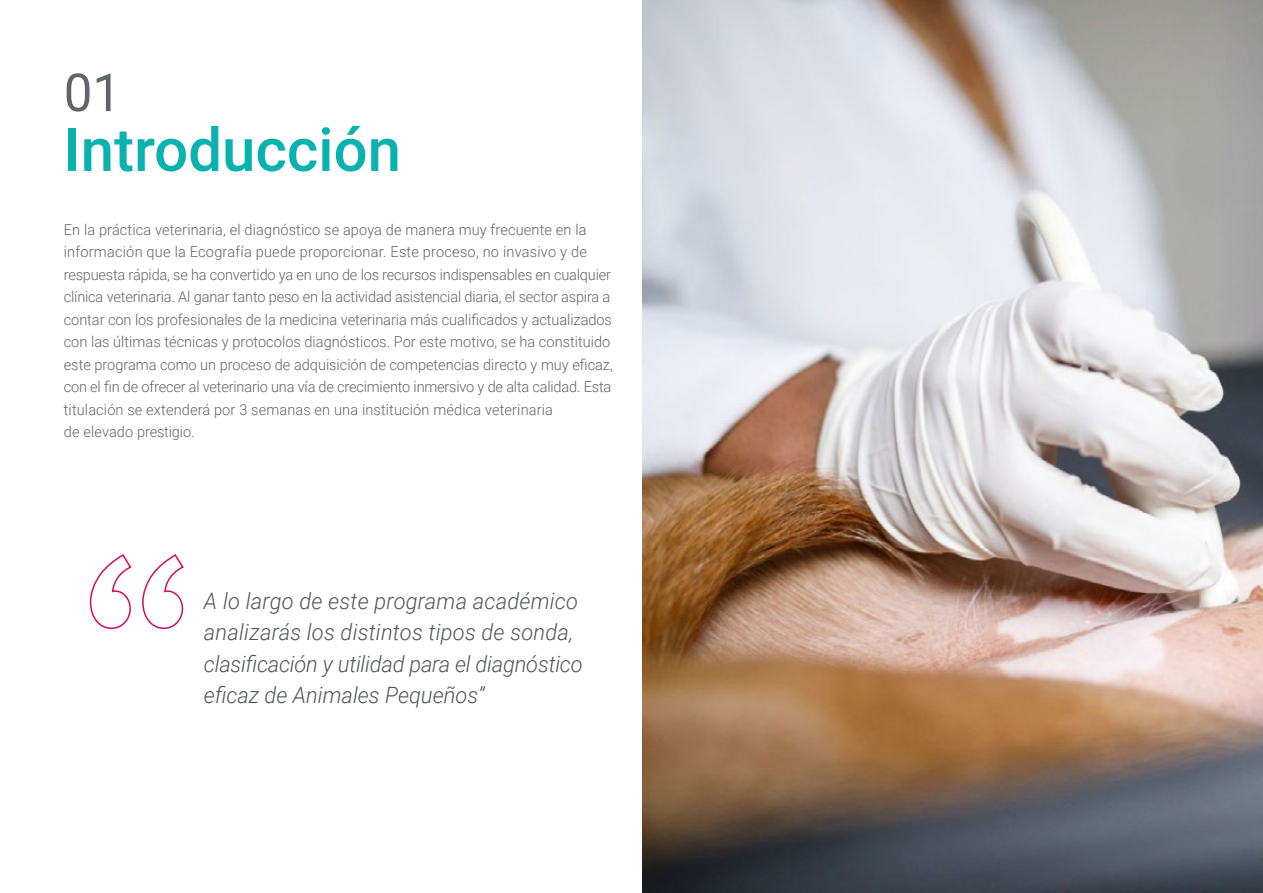
<style>
.page{position:relative;width:1263px;height:893px;background:#fff}
.page>*{position:absolute;margin:0;border:0;box-sizing:border-box;transform-origin:0 0}
.t1{font:500 60px "Roboto";color:#09b2af}
.t2{font:52.5px "Roboto";color:#61646a}
.t3{font:italic 300 22.5px/31.5px "Roboto";color:#52555b}
.t4{font:300 15px/22.5px "Roboto";color:#61646a}
</style>
<div class="page">
<svg style="left:89px;top:554px;width:95px;height:76px"></svg>
<img style="left:642px;top:0;width:621px;height:893px">
<h2 class="t2" style="left:64px;top:56px;width:59px">01</h2>
<h1 class="t1" style="left:64px;top:108px;width:339px">Introducción</h1>
<p class="t4" style="left:64px;top:217px;width:550px">En la práctica veterinaria, el diagnóstico se apoya de manera muy frecuente en la información que la Ecografía puede proporcionar. Este proceso, no invasivo y de respuesta rápida, se ha convertido ya en uno de los recursos indispensables en cualquier clínica veterinaria. Al ganar tanto peso en la actividad asistencial diaria, el sector aspira a contar con los profesionales de la medicina veterinaria más cualificados y actualizados con las últimas técnicas y protocolos diagnósticos. Por este motivo, se ha constituido este programa como un proceso de adquisición de competencias directo y muy eficaz, con el fin de ofrecer al veterinario una vía de crecimiento inmersivo y de alta calidad. Esta titulación se extenderá por 3 semanas en una institución médica veterinaria<br>de elevado prestigio.</p>
<h3 class="t3" style="left:204px;top:584px;width:380px">A lo largo de este programa académico analizarás los distintos tipos de sonda, clasificación y utilidad para el diagnóstico eficaz de Animales Pequeños”</h3>
</div>
